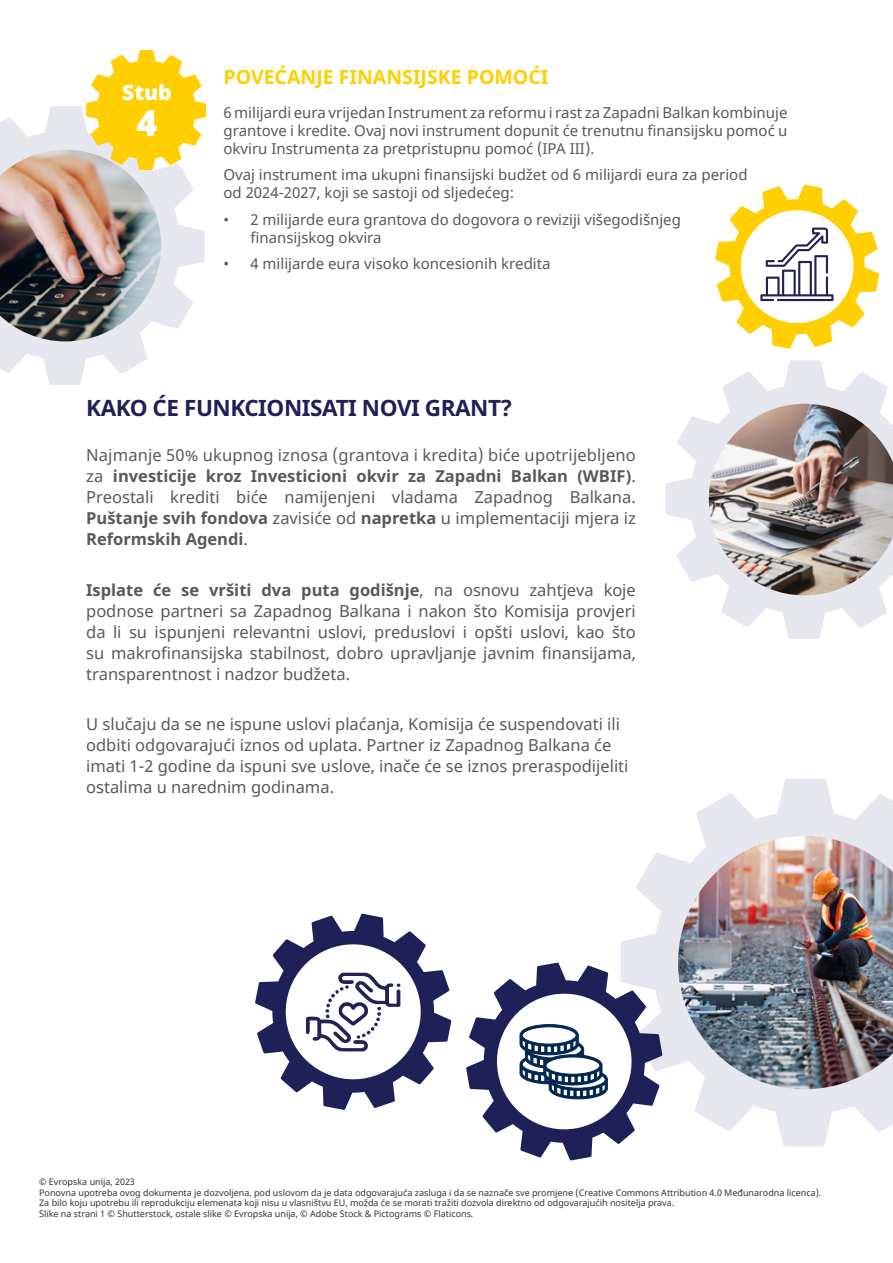
<style>
.page{position:relative;width:893px;height:1263px;background:#fff}
.page>*{position:absolute;margin:0;border:0;box-sizing:border-box;transform-origin:0 0}
.t1{font:900 36px "Noto Sans";color:#fff}
.t2{font:700 22.5px "Noto Sans";letter-spacing:-.02em;color:#1e2157}
.t3{font:900 21px "Noto Sans";color:#fff}
.t4{font:700 19.5px "Noto Sans";color:#ffcf01}
.t5{font:16.5px/21px "Noto Sans";color:#58595b;text-align:justify}
.t6{font:15px/18px "Noto Sans";color:#58585a}
.t7{font:9px/10.8px "Noto Sans";color:#333}
.s1{font-weight:700}
</style>
<div class="page">
<svg style="left:0;top:350px;width:147px;height:35px;fill:#e9eaf1"></svg>
<img style="left:621px;top:779px;width:272px;height:368px">
<img style="left:0;top:50px;width:206px;height:300px">
<div style="left:101px;top:67px;width:91px;height:88px;background:#ffcf01;border-radius:50%"></div>
<img style="left:665px;top:360px;width:228px;height:279px">
<svg style="left:715px;top:185px;width:164px;height:164px"></svg>
<svg style="left:466px;top:962px;width:196px;height:198px"></svg>
<svg style="left:255px;top:914px;width:196px;height:196px"></svg>
<p class="t3" style="left:122px;top:81px;width:51px">Stub</p>
<h1 class="t1" style="left:136px;top:103px;width:23px">4</h1>
<p class="t4" style="left:223px;top:66px;width:326px">POVEĆANJE FINANSIJSKE POMOĆI</p>
<p class="t6" style="left:223px;top:104px;width:566px;text-align:justify">6 milijardi eura vrijedan Instrument za reformu i rast za Zapadni Balkan kombinuje grantove i kredite. Ovaj novi instrument dopunit će trenutnu finansijsku pomoć u okviru Instrumenta za pretpristupnu pomoć (IPA III).</p>
<p class="t6" style="left:223px;top:166px;width:526px">Ovaj instrument ima ukupni finansijski budžet od 6 milijardi eura za period od 2024-2027, koji se sastoji od sljedećeg:</p>
<p class="t6" style="left:250px;top:211px;width:432px;text-indent:-27px">• 2 milijarde eura grantova do dogovora o reviziji višegodišnjeg finansijskog okvira</p>
<p class="t6" style="left:223px;top:255px;width:329px">• 4 milijarde eura visoko koncesionih kredita</p>
<h2 class="t2" style="left:86px;top:395px;width:427px">KAKO ĆE FUNKCIONISATI NOVI GRANT?</h2>
<p class="t5" style="left:86px;top:445px;width:551px">Najmanje 50% ukupnog iznosa (grantova i kredita) biće upotrijebljeno za <span class="s1">investicije kroz Investicioni okvir za Zapadni Balkan (WBIF)</span>.<br>Preostali krediti biće namijenjeni vladama Zapadnog Balkana.<br><span class="s1">Puštanje svih fondova</span> zavisiće od <span class="s1">napretka</span> u implementaciji mjera iz <span class="s1">Reformskih Agendi</span>.</p>
<p class="t5" style="left:86px;top:580px;width:551px"><span class="s1">Isplate će se vršiti dva puta godišnje</span>, na osnovu zahtjeva koje podnose partneri sa Zapadnog Balkana i nakon što Komisija provjeri da li su ispunjeni relevantni uslovi, preduslovi i opšti uslovi, kao što su makrofinansijska stabilnost, dobro upravljanje javnim finansijama, transparentnost i nadzor budžeta.</p>
<p class="t5" style="left:86px;top:714px;width:544px;text-align:left">U slučaju da se ne ispune uslovi plaćanja, Komisija će suspendovati ili odbiti odgovarajući iznos od uplata. Partner iz Zapadnog Balkana će imati 1-2 godine da ispuni sve uslove, inače će se iznos preraspodijeliti ostalima u narednim godinama.</p>
<p class="t7" style="left:39px;top:1176px;width:784px">© Evropska unija, 2023<br>Ponovna upotreba ovog dokumenta je dozvoljena, pod uslovom da je data odgovarajuća zasluga i da se naznače sve promjene (Creative Commons Attribution 4.0 Međunarodna licenca).<br>Za bilo koju upotrebu ili reprodukciju elemenata koji nisu u vlasništvu EU, možda će se morati tražiti dozvola direktno od odgovarajućih nositelja prava.<br>Slike na strani 1 © Shutterstock, ostale slike © Evropska unija, © Adobe Stock &amp; Pictograms © Flaticons.</p>
</div>
